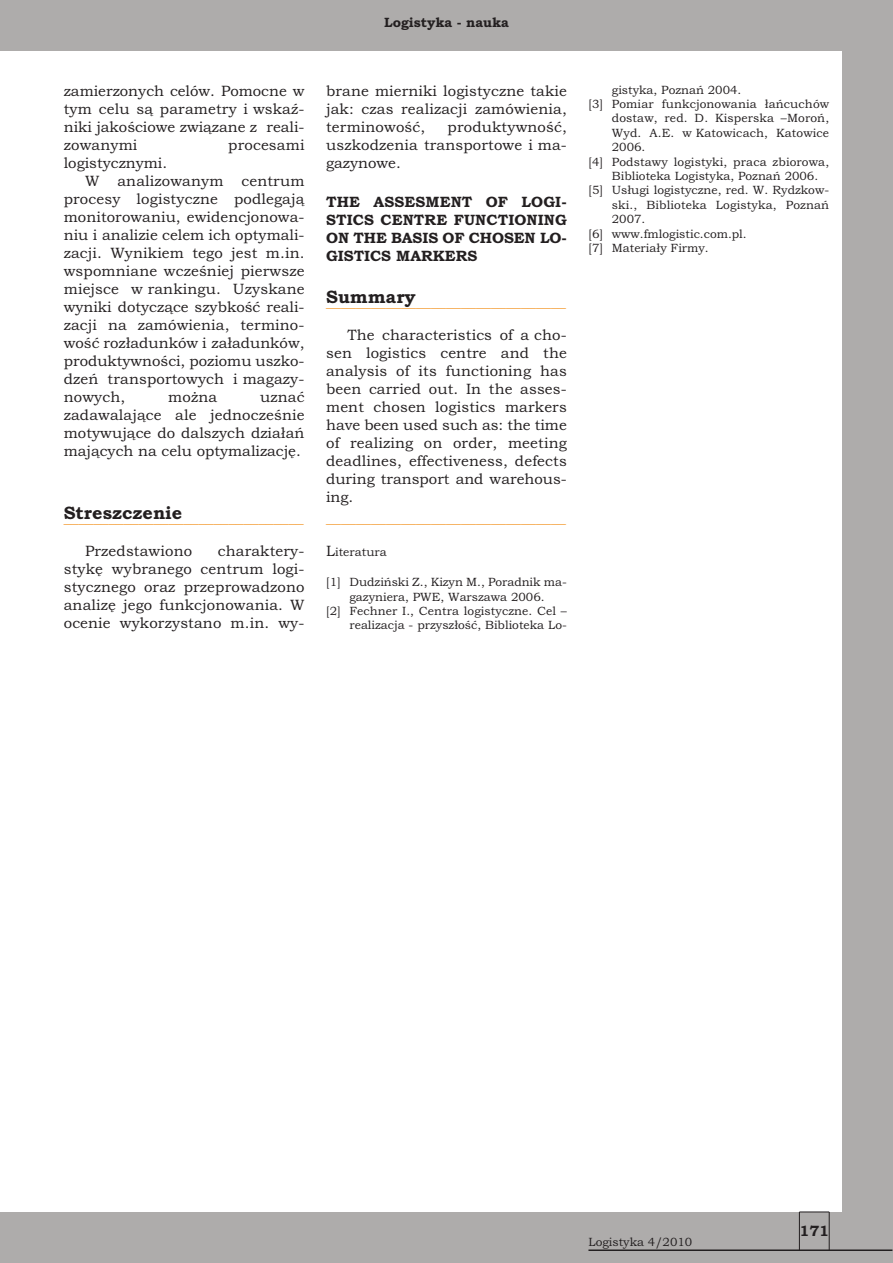
<style>
.page{position:relative;width:893px;height:1263px;background:#aeacab}
.page>*{position:absolute;margin:0;border:0;box-sizing:border-box;transform-origin:0 0}
.t1{font:15px/18px "Bookman Old Style";letter-spacing:.01em;color:#231f20;text-align:justify}
.t2{font:15px/33px "Bookman Old Style";letter-spacing:.01em;color:#f49f39}
.t3{font:700 15px/18px "Bookman Old Style";color:#231f20;text-align:justify}
.t4{font:700 13.5px "Bookman Old Style";color:#231f20}
.t5{font:12px "Bookman Old Style";color:#231f20}
.s1{color:#231f20}
.s2{font-size:15px}
</style>
<div class="page">
<div style="left:0;top:51px;width:842px;height:1161px;background:#fff"></div>
<hr style="left:588px;top:1249px;width:304px;height:2px;background:#231f20">
<hr style="left:829px;top:1212px;width:1px;height:38px;background:#231f20">
<hr style="left:799px;top:1212px;width:1px;height:38px;background:#231f20">
<hr style="left:799px;top:1212px;width:30px;height:1px;background:#231f20">
<p class="t4" style="left:384px;top:14px;width:126px">Logistyka - nauka</p>
<p class="t1" style="left:64px;top:82px;width:242px">zamierzonych celów. Pomocne w tym celu są parametry i wskaź&shy;niki jakościowe związane z reali&shy;zowanymi</p>
<p class="t1" style="left:228px;top:136px;width:78px">procesami</p>
<p class="t1" style="left:64px;top:154px;width:105px">logistycznymi.</p>
<p class="t1" style="left:85px;top:172px;width:221px">W analizowanym centrum</p>
<p class="t1" style="left:64px;top:190px;width:242px">procesy logistyczne podlegają</p>
<p class="t1" style="left:64px;top:208px;width:242px">monitorowaniu, ewidencjonowa-</p>
<p class="t1" style="left:64px;top:226px;width:242px">niu i analizie celem ich optymali-</p>
<p class="t1" style="left:64px;top:244px;width:242px">zacji. Wynikiem tego jest m.in.</p>
<p class="t1" style="left:64px;top:262px;width:242px">wspomniane wcześniej pierwsze</p>
<p class="t1" style="left:64px;top:280px;width:242px">miejsce w rankingu. Uzyskane</p>
<p class="t1" style="left:64px;top:298px;width:242px">wyniki dotyczące szybkość reali-</p>
<p class="t1" style="left:64px;top:316px;width:242px">zacji na zamówienia, termino-</p>
<p class="t1" style="left:64px;top:334px;width:242px">wość rozładunków i załadunków,</p>
<p class="t1" style="left:64px;top:352px;width:242px">produktywności, poziomu uszko-</p>
<p class="t1" style="left:64px;top:370px;width:242px">dzeń transportowych i magazy-</p>
<p class="t1" style="left:64px;top:388px;width:63px">nowych,</p>
<p class="t1" style="left:168px;top:388px;width:50px">można</p>
<p class="t1" style="left:64px;top:388px;width:242px;text-indent:196px">uznać zadawalające ale jednocześnie motywujące do dalszych działań mających na celu optymalizację.</p>
<p class="t2" style="left:85px;top:501px;width:220px;text-indent:-21px"><sup>S</sup>__<sup>t</sup>_<sup>r</sup>_<sup>e</sup>__<sup>s</sup>_<sup>z</sup>_<sup>c</sup>__<sup>z</sup>_<sup>e</sup>_<sup>n</sup>__<sup>i</sup>_<sup>e</sup>_________________<br><span class="s1">Przedstawiono</span></p>
<p class="t1" style="left:64px;top:542px;width:242px;text-indent:154px">charaktery&shy;stykę wybranego centrum logi&shy;stycznego oraz przeprowadzono analizę jego funkcjonowania. W ocenie wykorzystano m.in. wy-</p>
<p class="t1" style="left:326px;top:82px;width:242px">brane mierniki logistyczne takie jak: czas realizacji zamówienia, terminowość,</p>
<p class="t1" style="left:326px;top:118px;width:242px;text-indent:121px">produktywność, uszkodzenia transportowe i ma&shy;gazynowe.</p>
<p class="t3" style="left:326px;top:193px;width:242px">THE ASSESMENT OF LOGI-STICS CENTRE FUNCTIONING ON THE BASIS OF CHOSEN LO-GISTICS MARKERS</p>
<p class="t2" style="left:326px;top:285px;width:242px;text-align:right"><sup>S</sup>__<sup>u</sup>__<sup>m</sup>__<sup>m</sup>__<sup>a</sup>__<sup>r</sup>_<sup>y</sup>_____________________<br><span class="s1">The characteristics of a cho-</span></p>
<p class="t1" style="left:326px;top:344px;width:242px">sen logistics centre and the analysis of its functioning has been carried out. In the asses&shy;ment chosen logistics markers have been used such as: the time of realizing on order, meeting deadlines, effectiveness, defects during transport and warehous&shy;ing.</p>
<p class="t2" style="left:326px;top:501px;width:242px">________________________________</p>
<p class="t5" style="left:326px;top:545px;width:62px"><span class="s2">L</span>iteratura</p>
<p class="t5" style="left:326px;top:575px;width:242px">[1] Dudziński Z., Kizyn M., Poradnik ma-</p>
<p class="t5" style="left:349px;top:589px;width:197px">gazyniera, PWE, Warszawa 2006.</p>
<p class="t5" style="left:326px;top:604px;width:242px">[2] Fechner I., Centra logistyczne. Cel –</p>
<p class="t5" style="left:349px;top:618px;width:219px">realizacja - przyszłość, Biblioteka Lo-</p>
<p class="t5" style="left:612px;top:82px;width:131px">gistyka, Poznań 2004.</p>
<p class="t5" style="left:588px;top:97px;width:242px">[3] Pomiar funkcjonowania łańcuchów</p>
<p class="t5" style="left:612px;top:111px;width:219px">dostaw, red. D. Kisperska –Moroń,</p>
<p class="t5" style="left:612px;top:126px;width:219px">Wyd. A.E. w Katowicach, Katowice</p>
<p class="t5" style="left:612px;top:140px;width:35px">2006.</p>
<p class="t5" style="left:588px;top:154px;width:242px">[4] Podstawy logistyki, praca zbiorowa,</p>
<p class="t5" style="left:612px;top:169px;width:208px">Biblioteka Logistyka, Poznań 2006.</p>
<p class="t5" style="left:588px;top:183px;width:242px">[5] Usługi logistyczne, red. W. Rydzkow-</p>
<p class="t5" style="left:612px;top:198px;width:219px">ski., Biblioteka Logistyka, Poznań</p>
<p class="t5" style="left:612px;top:212px;width:35px">2007.</p>
<p class="t5" style="left:588px;top:226px;width:160px">[6] www.fmlogistic.com.pl.</p>
<p class="t5" style="left:588px;top:241px;width:122px">[7] Materiały Firmy.</p>
<p class="t5" style="left:588px;top:1234px;width:105px">Logistyka 4/2010</p>
<p class="t3" style="left:799px;top:1222px;width:31px">171</p>
</div>
